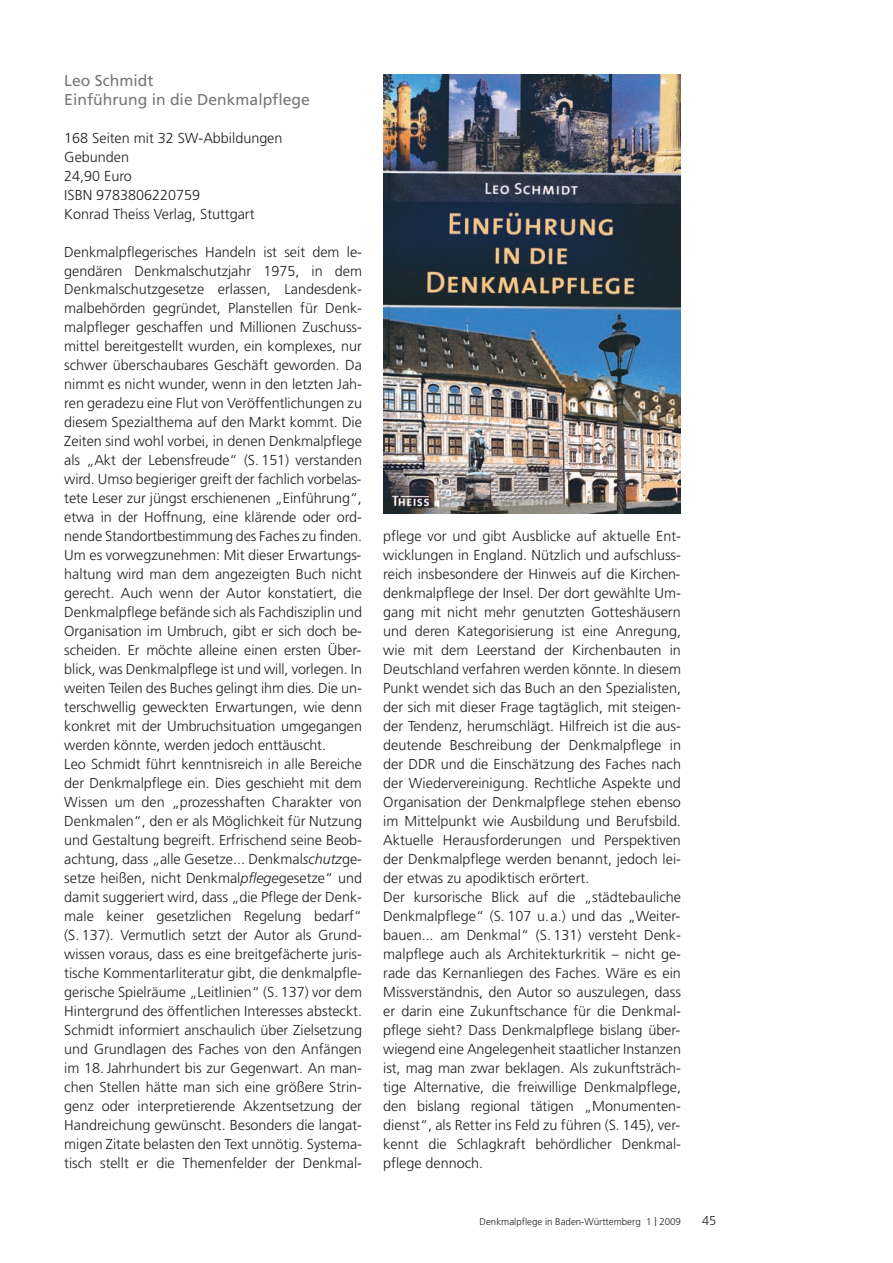
<style>
.page{position:relative;width:893px;height:1263px;background:#fff}
.page>*{position:absolute;margin:0;border:0;box-sizing:border-box;transform-origin:0 0}
.t1{font:15.75px/19px "Frutiger";color:#76787b}
.t2{font:300 14.4px/19px "Frutiger";color:#231f20}
.t3{font:300 12.75px "Frutiger";color:#231f20}
.t4{font:300 9.75px "Frutiger";color:#231f20}
.s1{font-style:italic}
.s2{font-size:12px}
</style>
<div class="page">
<img style="left:383px;top:75px;width:298px;height:438px">
<p class="t1" style="left:64px;top:72px;width:247px">Leo Schmidt<br>Einführung in die Denkmalpflege</p>
<p class="t2" style="left:64px;top:129px;width:220px">168 Seiten mit 32 SW-Abbildungen<br>Gebunden<br>24,90 Euro<br>ISBN 9783806220759<br>Konrad Theiss Verlag, Stuttgart</p>
<p class="t2" style="left:64px;top:243px;width:299px">Denkmalpflegerisches Handeln ist seit dem le&shy;gendären Denkmalschutzjahr 1975, in dem Denkmalschutzgesetze erlassen, Landesdenk&shy;malbehörden gegründet, Planstellen für Denk&shy;malpfleger geschaffen und Millionen Zuschuss&shy;mittel bereitgestellt wurden, ein komplexes, nur schwer überschaubares Geschäft geworden. Da nimmt es nicht wunder, wenn in den letzten Jah&shy;ren geradezu eine Flut von Veröffentlichungen zu diesem Spezialthema auf den Markt kommt. Die Zeiten sind wohl vorbei, in denen Denkmalpflege als „Akt der Lebensfreude“ (S. 151) verstanden wird. Umso begieriger greift der fachlich vorbelas&shy;tete Leser zur jüngst erschienenen „Einführung“, etwa in der Hoffnung, eine klärende oder ord&shy;nende Standortbestimmung des Faches zu finden.<br>Um es vorwegzunehmen: Mit dieser Erwartungs&shy;haltung wird man dem angezeigten Buch nicht gerecht. Auch wenn der Autor konstatiert, die Denkmalpflege befände sich als Fachdisziplin und Organisation im Umbruch, gibt er sich doch be&shy;scheiden. Er möchte alleine einen ersten Über&shy;blick, was Denkmalpflege ist und will, vorlegen. In weiten Teilen des Buches gelingt ihm dies. Die un&shy;terschwellig geweckten Erwartungen, wie denn konkret mit der Umbruchsituation umgegangen werden könnte, werden jedoch enttäuscht.<br>Leo Schmidt führt kenntnisreich in alle Bereiche der Denkmalpflege ein. Dies geschieht mit dem Wissen um den „prozesshaften Charakter von Denkmalen“, den er als Möglichkeit für Nutzung und Gestaltung begreift. Erfrischend seine Beob&shy;achtung, dass „alle Gesetze... Denkmal<span class="s1">schutz</span>ge&shy;setze heißen, nicht Denkmal<span class="s1">pflege</span>gesetze“ und damit suggeriert wird, dass „die Pflege der Denk&shy;male keiner gesetzlichen Regelung bedarf“ (S. 137). Vermutlich setzt der Autor als Grund&shy;wissen voraus, dass es eine breitgefächerte juris&shy;tische Kommentarliteratur gibt, die denkmalpfle&shy;gerische Spielräume „Leitlinien“ (S. 137) vor dem Hintergrund des öffentlichen Interesses absteckt.<br>Schmidt informiert anschaulich über Zielsetzung und Grundlagen des Faches von den Anfängen im 18. Jahrhundert bis zur Gegenwart. An man&shy;chen Stellen hätte man sich eine größere Strin&shy;genz oder interpretierende Akzentsetzung der Handreichung gewünscht. Besonders die langat&shy;migen Zitate belasten den Text unnötig. Systema&shy;tisch stellt er die Themenfelder der Denkmal-</p>
<p class="t2" style="left:383px;top:528px;width:299px">pflege vor und gibt Ausblicke auf aktuelle Ent&shy;wicklungen in England. Nützlich und aufschluss&shy;reich insbesondere der Hinweis auf die Kirchen&shy;denkmalpflege der Insel. Der dort gewählte Um&shy;gang mit nicht mehr genutzten Gotteshäusern und deren Kategorisierung ist eine Anregung, wie mit dem Leerstand der Kirchenbauten in Deutschland verfahren werden könnte. In diesem Punkt wendet sich das Buch an den Spezialisten, der sich mit dieser Frage tagtäglich, mit steigen&shy;der Tendenz, herumschlägt. Hilfreich ist die aus&shy;deutende Beschreibung der Denkmalpflege in der DDR und die Einschätzung des Faches nach der Wiedervereinigung. Rechtliche Aspekte und Organisation der Denkmalpflege stehen ebenso im Mittelpunkt wie Ausbildung und Berufsbild.<br>Aktuelle Herausforderungen und Perspektiven der Denkmalpflege werden benannt, jedoch lei&shy;der etwas zu apodiktisch erörtert.<br>Der kursorische Blick auf die „städtebauliche Denkmalpflege“ (S. 107 u.a.) und das „Weiter&shy;bauen... am Denkmal“ (S. 131) versteht Denk&shy;malpflege auch als Architekturkritik – nicht ge&shy;rade das Kernanliegen des Faches. Wäre es ein Missverständnis, den Autor so auszulegen, dass er darin eine Zukunftschance für die Denkmal&shy;pflege sieht? Dass Denkmalpflege bislang über&shy;wiegend eine Angelegenheit staatlicher Instanzen ist, mag man zwar beklagen. Als zukunftsträch&shy;tige Alternative, die freiwillige Denkmalpflege, den bislang regional tätigen „Monumenten&shy;dienst“, als Retter ins Feld zu führen (S. 145), ver&shy;kennt die Schlagkraft behördlicher Denkmal&shy;pflege dennoch.</p>
<p class="t4" style="left:479px;top:1217px;width:203px">Denkmalpflege in Baden-Württemberg 1 <span class="s2">|</span> 2009</p>
<p class="t3" style="left:702px;top:1215px;width:16px">45</p>
</div>
